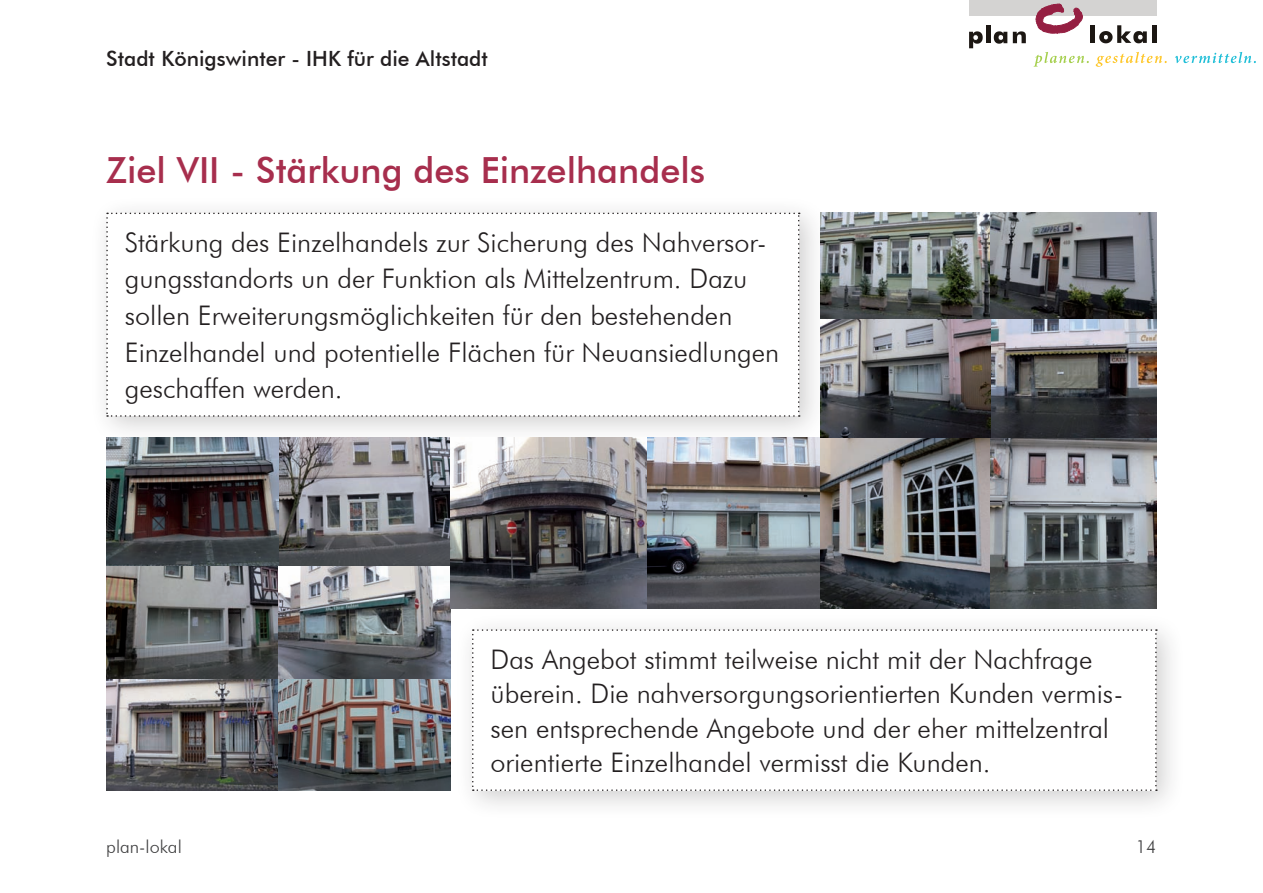
<style>
.page{position:relative;width:1263px;height:893px;background:#fff}
.page>*{position:absolute;margin:0;border:0;box-sizing:border-box;transform-origin:0 0}
.t1{font:500 36px "Futura BT";color:#a72e4d}
.t2{font:300 27px/36.6px "Futura BT";color:#231f20}
.t3{font:500 21px "Futura BT";color:#231f20}
.t4{font:300 18px "Futura BT";color:#3e3e3f}
</style>
<div class="page">
<div style="left:969px;top:0;width:188px;height:16px;background:#d4d3d2"></div>
<hr style="left:986px;top:26px;width:4px;height:17px;background:#1c1713">
<svg style="left:1013px;top:31px;width:13px;height:12px"></svg>
<svg style="left:969px;top:31px;width:14px;height:17px"></svg>
<svg style="left:994px;top:31px;width:13px;height:13px"></svg>
<svg style="left:1035px;top:3px;width:48px;height:31px"></svg>
<hr style="left:1091px;top:25px;width:4px;height:18px;background:#1c1713">
<hr style="left:1153px;top:25px;width:4px;height:18px;background:#1c1713">
<svg style="left:1099px;top:25px;width:48px;height:18px"></svg>
<svg style="left:1175px;top:52px;width:81px;height:11px"></svg>
<svg style="left:1096px;top:52px;width:71px;height:15px"></svg>
<svg style="left:1033px;top:52px;width:56px;height:15px"></svg>
<div style="left:453px;top:610px;width:731px;height:209px;background:#231f20;opacity:.22"></div>
<svg style="left:472px;top:629px;width:685px;height:162px"></svg>
<div style="left:87px;top:194px;width:740px;height:250px;background:#231f20;opacity:.22"></div>
<svg style="left:106px;top:213px;width:694px;height:204px"></svg>
<img style="left:451px;top:438px;width:706px;height:170px">
<img style="left:821px;top:213px;width:336px;height:224px">
<img style="left:106px;top:438px;width:345px;height:353px">
<p class="t3" style="left:106px;top:45px;width:383px">Stadt Königswinter - IHK für die Altstadt</p>
<h1 class="t1" style="left:106px;top:149px;width:600px">Ziel VII - Stärkung des Einzelhandels</h1>
<p class="t2" style="left:125px;top:224px;width:656px">Stärkung des Einzelhandels zur Sicherung des Nahversor&shy;gungsstandorts un der Funktion als Mittelzentrum. Dazu sollen Erweiterungsmöglichkeiten für den bestehenden Einzelhandel und potentielle Flächen für Neuansiedlungen geschaffen werden.</p>
<p class="t2" style="left:490px;top:642px;width:634px;line-height:34.5px">Das Angebot stimmt teilweise nicht mit der Nachfrage überein. Die nahversorgungsorientierten Kunden vermis&shy;sen entsprechende Angebote und der eher mittelzentral orientierte Einzelhandel vermisst die Kunden.</p>
<p class="t4" style="left:106px;top:835px;width:77px">plan-lokal</p>
<p class="t4" style="left:1136px;top:835px;width:22px">14</p>
</div>
